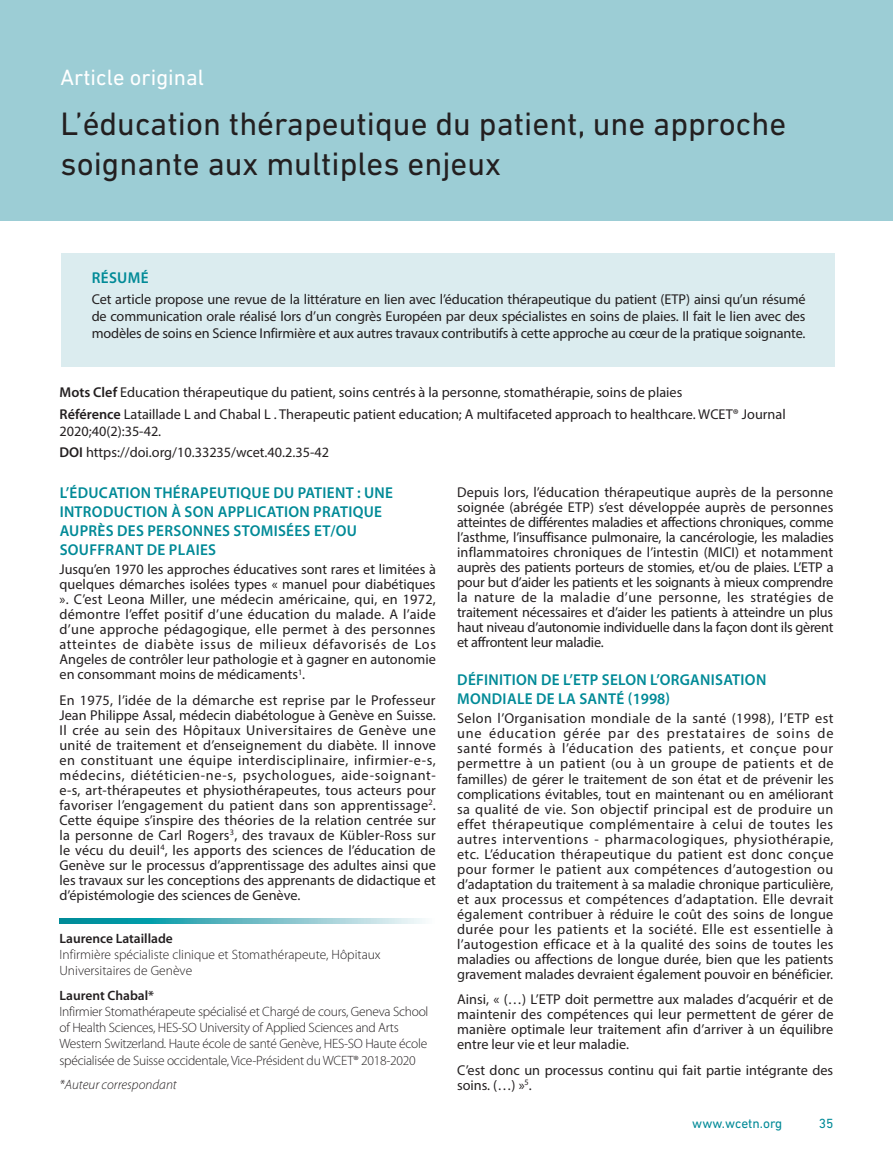
<style>
.page{position:relative;width:893px;height:1149px;background:#fff}
.page>*{position:absolute;margin:0;border:0;box-sizing:border-box;transform-origin:0 0}
._2019_WCET_Top_Title{font:33px/39.6px "DIN Next LT Pro";color:#231f20}
._2019_WCET_Top_Title-2{font:22.5px "DIN Next LT Pro";color:#fff}
._2019_WCET_Heading{font:600 15.75px/18.9px "Myriad Pro";letter-spacing:.02em;color:#008a97}
._2019_WCET_Galley{font:14.25px/15px "Myriad Pro";color:#231f20;text-align:justify}
.WCET-Author{font:300 13.5px/16.2px "Myriad Pro";letter-spacing:-.02em;color:#231f20}
.WCET-Author-2{font:300 13.5px/16.2px "Myriad Pro";color:#231f20}
.WCET-Author-3{font:600 13.5px "Myriad Pro";color:#231f20}
.WCET-Author_details{font:italic 300 13.5px "Myriad Pro";color:#231f20}
.t1{font:13.5px "DIN Next LT Pro";color:#008a97}
.s1{font-weight:600}
</style>
<div class="page">
<div style="left:61px;top:253px;width:773px;height:114px;background:#dbecef"></div>
<div style="left:0;top:0;width:893px;height:220px;background:#9ccdd5"></div>
<svg style="left:60px;top:918px;width:365px;height:5px;background:#64bac4"></svg>
<p class="_2019_WCET_Top_Title-2" style="left:61px;top:64px;width:145px">Article original</p>
<p class="_2019_WCET_Top_Title" style="left:61px;top:104px;width:727px">L’éducation thérapeutique du patient, une approche soignante aux multiples enjeux</p>
<p class="_2019_WCET_Heading" style="left:92px;top:267px;width:58px">RÉSUMÉ</p>
<p class="_2019_WCET_Galley" style="left:92px;top:290px;width:715px;line-height:17.1px">Cet article propose une revue de la littérature en lien avec l’éducation thérapeutique du patient (ETP) ainsi qu’un résumé de communication orale réalisé lors d’un congrès Européen par deux spécialistes en soins de plaies. Il fait le lien avec des modèles de soins en Science Infirmière et aux autres travaux contributifs à cette approche au cœur de la pratique soignante.</p>
<p class="_2019_WCET_Galley" style="left:60px;top:385px;width:624px"><span class="s1">Mots Clef</span> Education thérapeutique du patient, soins centrés à la personne, stomathérapie, soins de plaies</p>
<p class="_2019_WCET_Galley" style="left:60px;top:405px;width:728px;line-height:17.1px"><span class="s1">Référence</span> Lataillade L and Chabal L . Therapeutic patient education; A multifaceted approach to healthcare. WCET® Journal<br>2020;40(2):35-42.</p>
<p class="_2019_WCET_Galley" style="left:60px;top:444px;width:271px"><span class="s1">DOI</span> https://doi.org/10.33235/wcet.40.2.35-42</p>
<p class="_2019_WCET_Heading" style="left:60px;top:483px;width:335px">L’ÉDUCATION THÉRAPEUTIQUE DU PATIENT : UNE INTRODUCTION À SON APPLICATION PRATIQUE AUPRÈS DES PERSONNES STOMISÉES ET/OU SOUFFRANT DE PLAIES</p>
<p class="_2019_WCET_Galley" style="left:60px;top:561px;width:378px">Jusqu’en 1970 les approches éducatives sont rares et limitées à quelques démarches isolées types « manuel pour diabétiques ». C’est Leona Miller, une médecin américaine, qui, en 1972, démontre l’effet positif d’une éducation du malade. A l’aide d’une approche pédagogique, elle permet à des personnes atteintes de diabète issus de milieux défavorisés de Los Angeles de contrôler leur pathologie et à gagner en autonomie en consommant moins de médicaments<sup>1</sup>.</p>
<p class="_2019_WCET_Galley" style="left:60px;top:692px;width:378px">En 1975, l’idée de la démarche est reprise par le Professeur Jean Philippe Assal, médecin diabétologue à Genève en Suisse.<br>Il crée au sein des Hôpitaux Universitaires de Genève une unité de traitement et d’enseignement du diabète. Il innove en constituant une équipe interdisciplinaire, infirmier-e-s, médecins, diététicien-ne-s, psychologues, aide-soignant&shy;e-s, art-thérapeutes et physiothérapeutes, tous acteurs pour favoriser l’engagement du patient dans son apprentissage<sup>2</sup>.<br>Cette équipe s’inspire des théories de la relation centrée sur la personne de Carl Rogers<sup>3</sup>, des travaux de Kübler-Ross sur le vécu du deuil<sup>4</sup>, les apports des sciences de l’éducation de Genève sur le processus d’apprentissage des adultes ainsi que les travaux sur les conceptions des apprenants de didactique et d’épistémologie des sciences de Genève.</p>
<p class="WCET-Author-3" style="left:60px;top:929px;width:115px">Laurence Lataillade</p>
<p class="WCET-Author-2" style="left:60px;top:945px;width:323px">Infirmière spécialiste clinique et Stomathérapeute, Hôpitaux<br>Universitaires de Genève</p>
<p class="WCET-Author-3" style="left:60px;top:986px;width:96px">Laurent Chabal*</p>
<p class="WCET-Author" style="left:60px;top:1002px;width:370px">Infirmier Stomathérapeute spécialisé et Chargé de cours, Geneva School of Health Sciences, HES-SO University of Applied Sciences and Arts Western Switzerland. Haute école de santé Genève, HES-SO Haute école spécialisée de Suisse occidentale, Vice-Président du WCET® 2018-2020</p>
<p class="WCET-Author_details" style="left:60px;top:1076px;width:119px">*Auteur correspondant</p>
<p class="_2019_WCET_Galley" style="left:457px;top:484px;width:378px">Depuis lors, l’éducation thérapeutique auprès de la personne soignée (abrégée ETP) s’est développée auprès de personnes atteintes de différentes maladies et affections chroniques, comme l’asthme, l’insuffisance pulmonaire, la cancérologie, les maladies inflammatoires chroniques de l’intestin (MICI) et notamment auprès des patients porteurs de stomies, et/ou de plaies. L’ETP a pour but d’aider les patients et les soignants à mieux comprendre la nature de la maladie d’une personne, les stratégies de traitement nécessaires et d’aider les patients à atteindre un plus haut niveau d’autonomie individuelle dans la façon dont ils gèrent et affrontent leur maladie.</p>
<p class="_2019_WCET_Heading" style="left:457px;top:670px;width:311px">DÉFINITION DE L’ETP SELON L’ORGANISATION<br>MONDIALE DE LA SANTÉ (1998)</p>
<p class="_2019_WCET_Galley" style="left:457px;top:710px;width:378px">Selon l’Organisation mondiale de la santé (1998), l’ETP est une éducation gérée par des prestataires de soins de santé formés à l’éducation des patients, et conçue pour permettre à un patient (ou à un groupe de patients et de familles) de gérer le traitement de son état et de prévenir les complications évitables, tout en maintenant ou en améliorant sa qualité de vie. Son objectif principal est de produire un effet thérapeutique complémentaire à celui de toutes les autres interventions - pharmacologiques, physiothérapie, etc. L’éducation thérapeutique du patient est donc conçue pour former le patient aux compétences d’autogestion ou d’adaptation du traitement à sa maladie chronique particulière, et aux processus et compétences d’adaptation. Elle devrait également contribuer à réduire le coût des soins de longue durée pour les patients et la société. Elle est essentielle à l’autogestion efficace et à la qualité des soins de toutes les maladies ou affections de longue durée, bien que les patients gravement malades devraient également pouvoir en bénéficier.</p>
<p class="_2019_WCET_Galley" style="left:457px;top:991px;width:378px">Ainsi, « (…) L’ETP doit permettre aux malades d’acquérir et de maintenir des compétences qui leur permettent de gérer de manière optimale leur traitement afin d’arriver à un équilibre entre leur vie et leur maladie.</p>
<p class="_2019_WCET_Galley" style="left:457px;top:1062px;width:378px">C’est donc un processus continu qui fait partie intégrante des soins. (…) »<sup>5</sup>.</p>
<p class="t1" style="left:692px;top:1114px;width:92px">www.wcetn.org</p>
<p class="t1" style="left:819px;top:1114px;width:16px">35</p>
</div>
